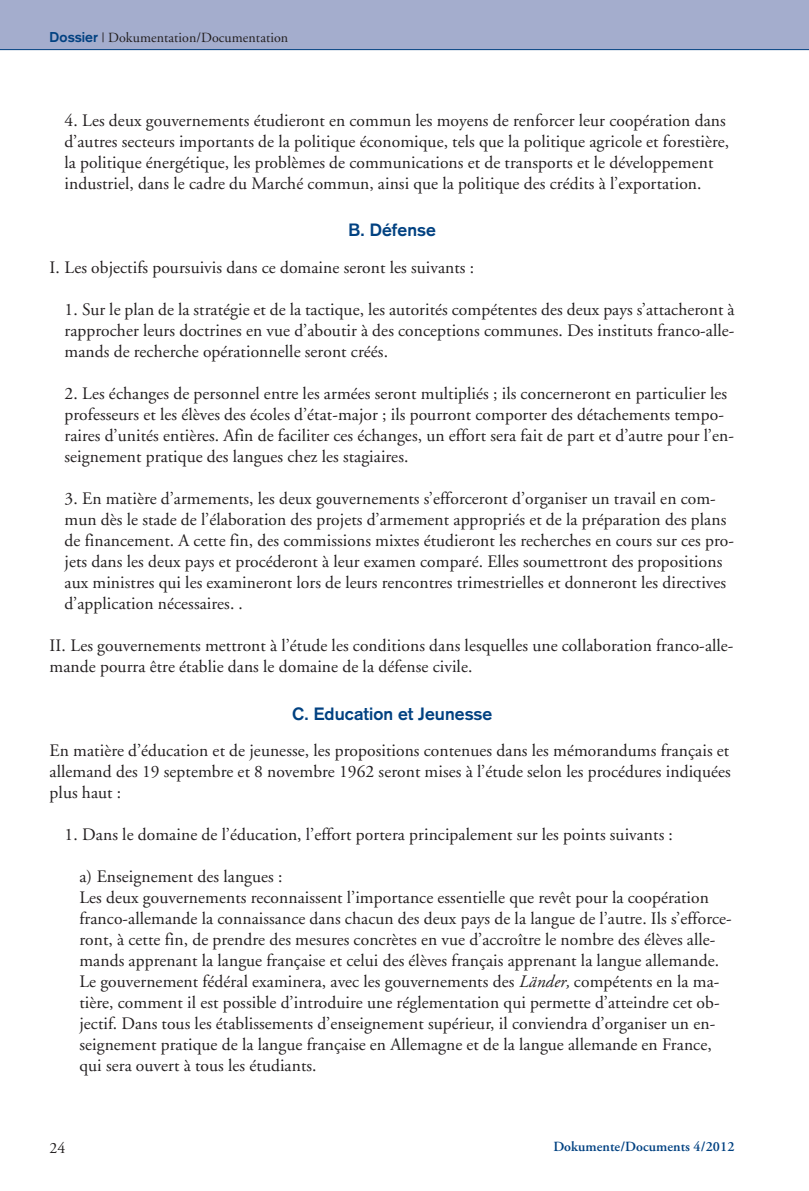
<style>
.page{position:relative;width:809px;height:1191px;background:#fff}
.page>*{position:absolute;margin:0;border:0;box-sizing:border-box;transform-origin:0 0}
.t1{font:17.5px/21px "Adobe Garamond";letter-spacing:.005em;color:#231f20}
.t2{font:700 17.5px "Akzidenz Grotesk";letter-spacing:.005em;color:#014181}
.t3{font:15.75px "Adobe Garamond";color:#231f20}
.t4{font:14px "Adobe Garamond";letter-spacing:.005em;color:#231f20}
.t5{font:600 14px "Adobe Garamond";letter-spacing:.005em;color:#014181}
.s1{font-family:"Akzidenz Grotesk";font-weight:700;color:#014181}
.s2{font-style:italic}
</style>
<div class="page">
<div style="left:0;top:0;width:809px;height:50px;background:#a4adcd"></div>
<hr style="left:0;top:49px;width:809px;height:1px;background:#014181">
<p class="t4" style="left:50px;top:32px;width:240px"><span class="s1">Dossier</span> | Dokumentation/Documentation</p>
<p class="t1" style="left:64px;top:111px;width:666px">4. Les deux gouvernements étudieront en commun les moyens de renforcer leur coopération dans d’autres secteurs importants de la politique économique, tels que la politique agricole et forestière, la politique énergétique, les problèmes de communications et de transports et le développement industriel, dans le cadre du Marché commun, ainsi que la politique des crédits à l’exportation.</p>
<p class="t2" style="left:348px;top:224px;width:89px">B. Défense</p>
<p class="t1" style="left:50px;top:258px;width:426px">I. Les objectifs poursuivis dans ce domaine seront les suivants :</p>
<p class="t1" style="left:64px;top:300px;width:671px;text-align:justify">1. Sur le plan de la stratégie et de la tactique, les autorités compétentes des deux pays s’attacheront à rapprocher leurs doctrines en vue d’aboutir à des conceptions communes. Des instituts franco-alle&shy;mands de recherche opérationnelle seront créés.</p>
<p class="t1" style="left:64px;top:384px;width:671px">2. Les échanges de personnel entre les armées seront multipliés ; ils concerneront en particulier les professeurs et les élèves des écoles d’état-major ; ils pourront comporter des détachements tempo&shy;raires d’unités entières. Afin de faciliter ces échanges, un effort sera fait de part et d’autre pour l’en&shy;seignement pratique des langues chez les stagiaires.</p>
<p class="t1" style="left:64px;top:489px;width:671px">3. En matière d’armements, les deux gouvernements s’efforceront d’organiser un travail en com&shy;mun dès le stade de l’élaboration des projets d’armement appropriés et de la préparation des plans de financement. A cette fin, des commissions mixtes étudieront les recherches en cours sur ces pro&shy;jets dans les deux pays et procéderont à leur examen comparé. Elles soumettront des propositions aux ministres qui les examineront lors de leurs rencontres trimestrielles et donneront les directives d’application nécessaires. .</p>
<p class="t1" style="left:50px;top:636px;width:685px">II. Les gouvernements mettront à l’étude les conditions dans lesquelles une collaboration franco-alle&shy;mande pourra être établie dans le domaine de la défense civile.</p>
<p class="t2" style="left:292px;top:707px;width:201px">C. Education et Jeunesse</p>
<p class="t1" style="left:50px;top:741px;width:682px;text-align:justify">En matière d’éducation et de jeunesse, les propositions contenues dans les mémorandums français et allemand des 19 septembre et 8 novembre 1962 seront mises à l’étude selon les procédures indiquées plus haut :</p>
<p class="t1" style="left:64px;top:825px;width:610px">1. Dans le domaine de l’éducation, l’effort portera principalement sur les points suivants :</p>
<p class="t1" style="left:79px;top:867px;width:654px">a) Enseignement des langues :<br>Les deux gouvernements reconnaissent l’importance essentielle que revêt pour la coopération franco-allemande la connaissance dans chacun des deux pays de la langue de l’autre. Ils s’efforce&shy;ront, à cette fin, de prendre des mesures concrètes en vue d’accroître le nombre des élèves alle&shy;mands apprenant la langue française et celui des élèves français apprenant la langue allemande.<br>Le gouvernement fédéral examinera, avec les gouvernements des <span class="s2">Länder,</span> compétents en la ma&shy;tière, comment il est possible d’introduire une réglementation qui permette d’atteindre cet ob&shy;jectif. Dans tous les établissements d’enseignement supérieur, il conviendra d’organiser un en&shy;seignement pratique de la langue française en Allemagne et de la langue allemande en France, qui sera ouvert à tous les étudiants.</p>
<p class="t3" style="left:50px;top:1141px;width:17px">24</p>
<p class="t5" style="left:553px;top:1141px;width:183px">Dokumente/Documents 4/2012</p>
</div>
